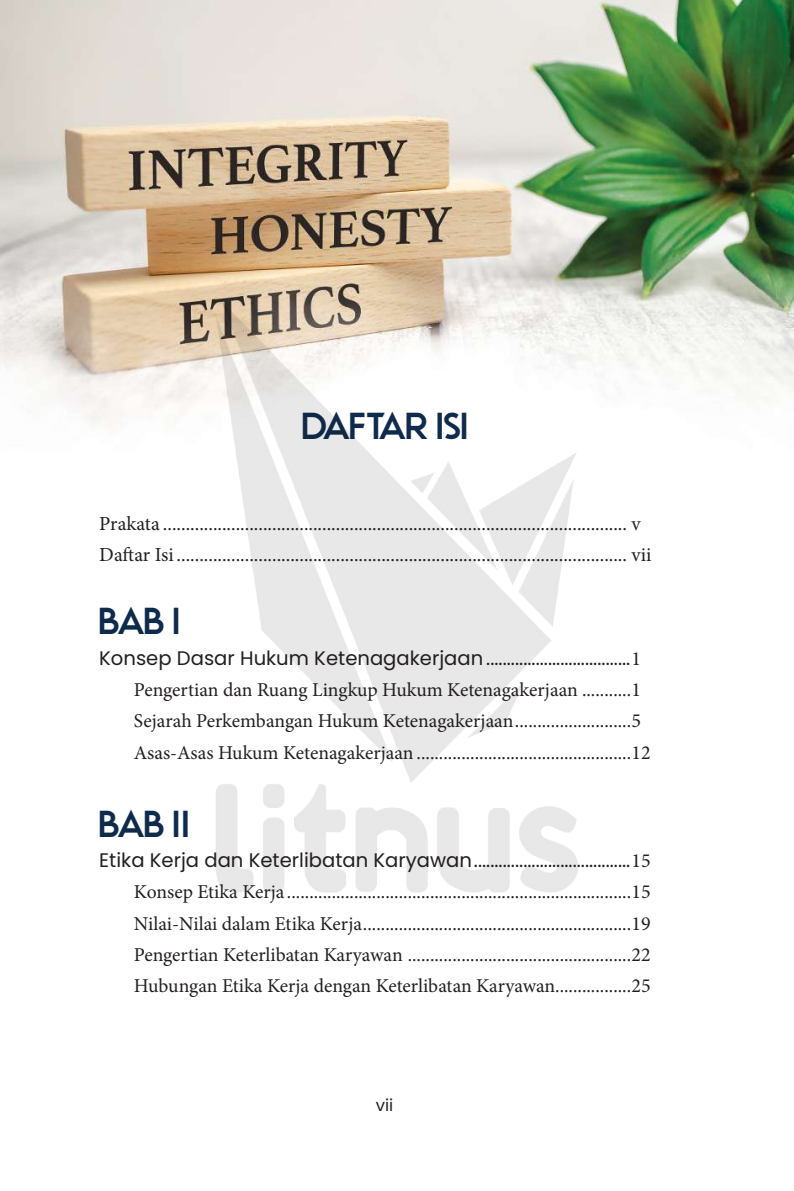
<style>
.page{position:relative;width:794px;height:1191px;background:#fff}
.page>*{position:absolute;margin:0;border:0;box-sizing:border-box;transform-origin:0 0}
.t1{font:35px "Ubiquitous";letter-spacing:-.025em;color:#0e2b4c}
.t2{font:19.95px/31.2px "Minion Pro";color:#231f20}
.t3{font:19.6px/31.2px "Minion Pro";color:#231f20}
.t4{font:19.6px "Poppins";color:#231f20}
.t5{font:16.62px "Poppins";color:#231f20}
.s1{font-family:"Minion Pro";font-size:19.95px}
.s2{font-size:19.95px}
</style>
<div class="page">
<img style="left:0;top:0;width:794px;height:893px">
<img style="left:215px;top:298px;width:364px;height:594px">
<h1 class="t1" style="left:302px;top:404px;width:167px">DAFTAR ISI</h1>
<p class="t2" style="left:99px;top:508px;width:553px">Prakata ...................................................................................................... v<br>Daftar Isi ................................................................................................... vii</p>
<h1 class="t1" style="left:99px;top:599px;width:81px">BAB I</h1>
<p class="t4" style="left:99px;top:646px;width:543px">Konsep Dasar Hukum Ketenagakerjaan...................................<span class="s1">1</span></p>
<p class="t3" style="left:134px;top:674px;width:518px">Pengertian dan Ruang Lingkup Hukum Ketenagakerjaan ...........<span class="s2">1<br></span>Sejarah Perkembangan Hukum Ketenagakerjaan..........................<span class="s2">5<br></span>Asas-Asas Hukum Ketenagakerjaan ................................................<span class="s2">12</span></p>
<h1 class="t1" style="left:99px;top:801px;width:91px">BAB II</h1>
<p class="t4" style="left:99px;top:849px;width:553px">Etika Kerja dan Keterlibatan Karyawan......................................<span class="s1">15</span></p>
<p class="t3" style="left:134px;top:876px;width:518px;text-align:justify">Konsep Etika Kerja .............................................................................<span class="s2">15<br></span>Nilai-Nilai dalam Etika Kerja............................................................<span class="s2">19<br></span>Pengertian Keterlibatan Karyawan ..................................................<span class="s2">22<br></span>Hubungan Etika Kerja dengan Keterlibatan Karyawan.................<span class="s2">25</span></p>
<p class="t5" style="left:376px;top:1095px;width:19px">vii</p>
</div>
